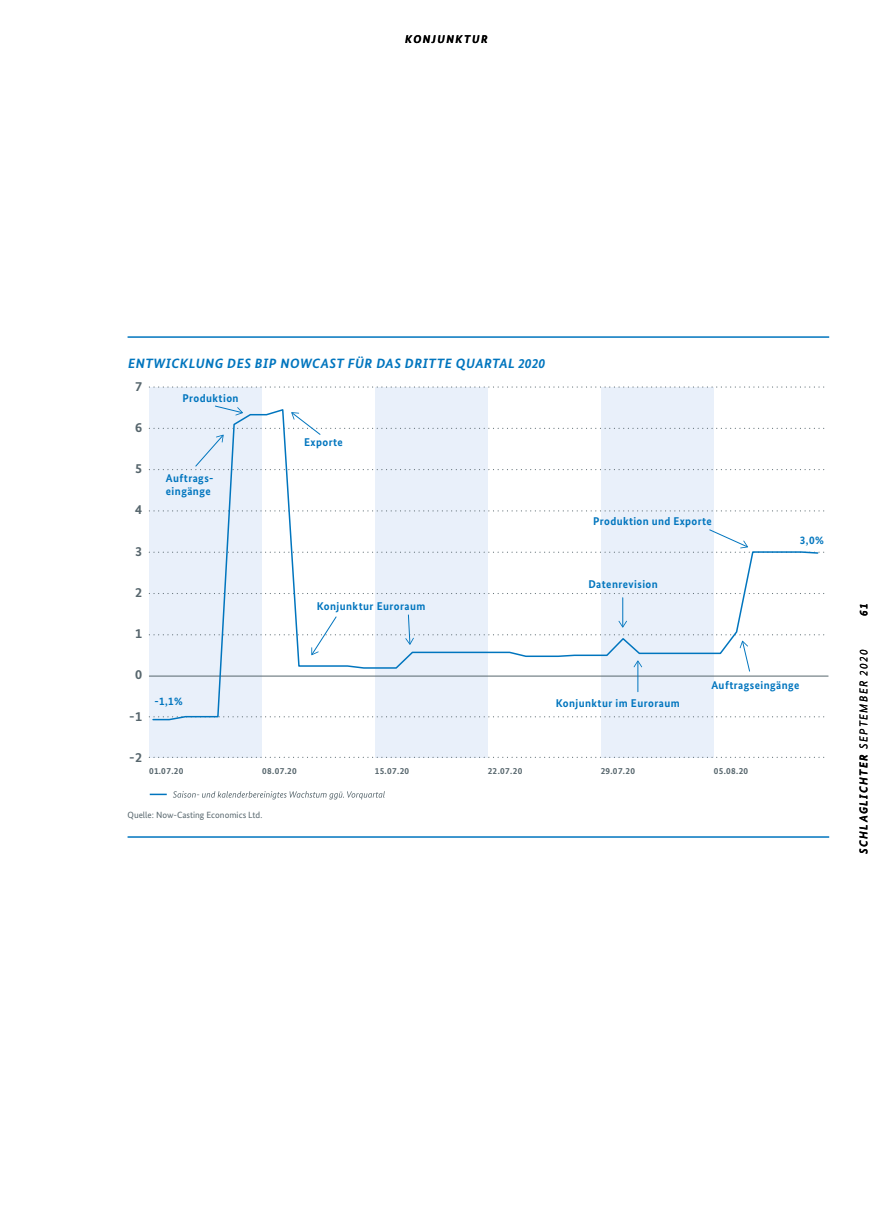
<style>
.page{position:relative;width:893px;height:1212px;background:#fff}
.page>*{position:absolute;margin:0;border:0;box-sizing:border-box;transform-origin:0 0}
.t1{font:italic 700 13.5px "Bundes Sans";letter-spacing:.04em;color:#0075be}
.t2{font:700 13.5px "Bundes Sans";color:#57666d;scale:1.05 1}
.t3{font:700 11.25px/13.5px "Bundes Sans";letter-spacing:.04em;color:#0075be}
.t4{font:italic 700 11.25px "Bundes Sans";letter-spacing:.135em;color:#000}
.t5{font:700 9px "Bundes Sans";letter-spacing:.03em;color:#57666d}
.t6{font:9px "Bundes Sans";color:#57666d}
.s1{font-weight:400}
</style>
<div class="page">
<div style="left:375px;top:387px;width:113px;height:370px;background:#e9f0fa"></div>
<div style="left:601px;top:387px;width:113px;height:370px;background:#e9f0fa"></div>
<div style="left:149px;top:387px;width:113px;height:370px;background:#e9f0fa"></div>
<svg style="left:149px;top:386px;width:676px;height:2px"></svg>
<hr style="left:149px;top:676px;width:679px;height:1px;background:#57666d">
<svg style="left:149px;top:757px;width:676px;height:1px"></svg>
<svg style="left:152px;top:470px;width:667px;height:251px"></svg>
<hr style="left:637px;top:661px;width:1px;height:31px;background:#0075be">
<svg style="left:149px;top:593px;width:676px;height:79px"></svg>
<svg style="left:149px;top:529px;width:676px;height:24px"></svg>
<svg style="left:149px;top:405px;width:676px;height:65px"></svg>
<svg style="left:150px;top:794px;width:17px;height:1px"></svg>
<svg style="left:173px;top:791px;width:212px;height:8px"></svg>
<hr style="left:128px;top:836px;width:701px;height:2px;background:#0075be">
<hr style="left:128px;top:336px;width:701px;height:2px;background:#0075be">
<p class="t4" style="left:405px;top:32px;width:84px">KONJUNKTUR</p>
<p class="t1" style="left:128px;top:355px;width:419px">ENTWICKLUNG DES BIP NOWCAST FÜR DAS DRITTE QUARTAL 2020</p>
<p class="t2" style="left:135px;top:378px;width:8px">7</p>
<p class="t2" style="left:135px;top:419px;width:8px">6</p>
<p class="t2" style="left:135px;top:460px;width:8px">5</p>
<p class="t2" style="left:135px;top:501px;width:8px">4</p>
<p class="t2" style="left:135px;top:543px;width:8px">3</p>
<p class="t2" style="left:135px;top:584px;width:8px">2</p>
<p class="t2" style="left:135px;top:625px;width:8px">1</p>
<p class="t2" style="left:135px;top:667px;width:8px">0</p>
<p class="t2" style="left:129px;top:708px;width:14px">-1</p>
<p class="t2" style="left:129px;top:749px;width:14px">-2</p>
<p class="t3" style="left:182px;top:391px;width:58px">Produktion</p>
<p class="t3" style="left:166px;top:471px;width:49px">Auftrags&shy;eingänge</p>
<p class="t3" style="left:154px;top:694px;width:30px">-1,1%</p>
<p class="t3" style="left:304px;top:435px;width:40px">Exporte</p>
<p class="t3" style="left:317px;top:599px;width:110px">Konjunktur Euroraum</p>
<p class="t3" style="left:593px;top:514px;width:120px">Produktion und Exporte</p>
<p class="t3" style="left:588px;top:578px;width:71px">Datenrevision</p>
<p class="t3" style="left:800px;top:533px;width:26px">3,0%</p>
<p class="t3" style="left:556px;top:697px;width:126px">Konjunktur im Euroraum</p>
<p class="t3" style="left:711px;top:679px;width:90px">Auftragseingänge</p>
<p class="t5" style="left:149px;top:765px;width:36px">01.07.20</p>
<p class="t5" style="left:262px;top:765px;width:36px">08.07.20</p>
<p class="t5" style="left:375px;top:765px;width:36px">15.07.20</p>
<p class="t5" style="left:488px;top:765px;width:36px">22.07.20</p>
<p class="t5" style="left:601px;top:765px;width:36px">29.07.20</p>
<p class="t5" style="left:714px;top:765px;width:36px">05.08.20</p>
<p class="t6" style="left:128px;top:809px;width:136px">Quelle: Now-Casting Economics Ltd.</p>
<p class="t4" style="left:857px;top:616px;width:14px;rotate:-90deg">61</p>
<p class="t4" style="left:857px;top:854px;width:206px;rotate:-90deg">SCHLAGLICHTER <span class="s1">SEPTEMBER 2020</span></p>
</div>
